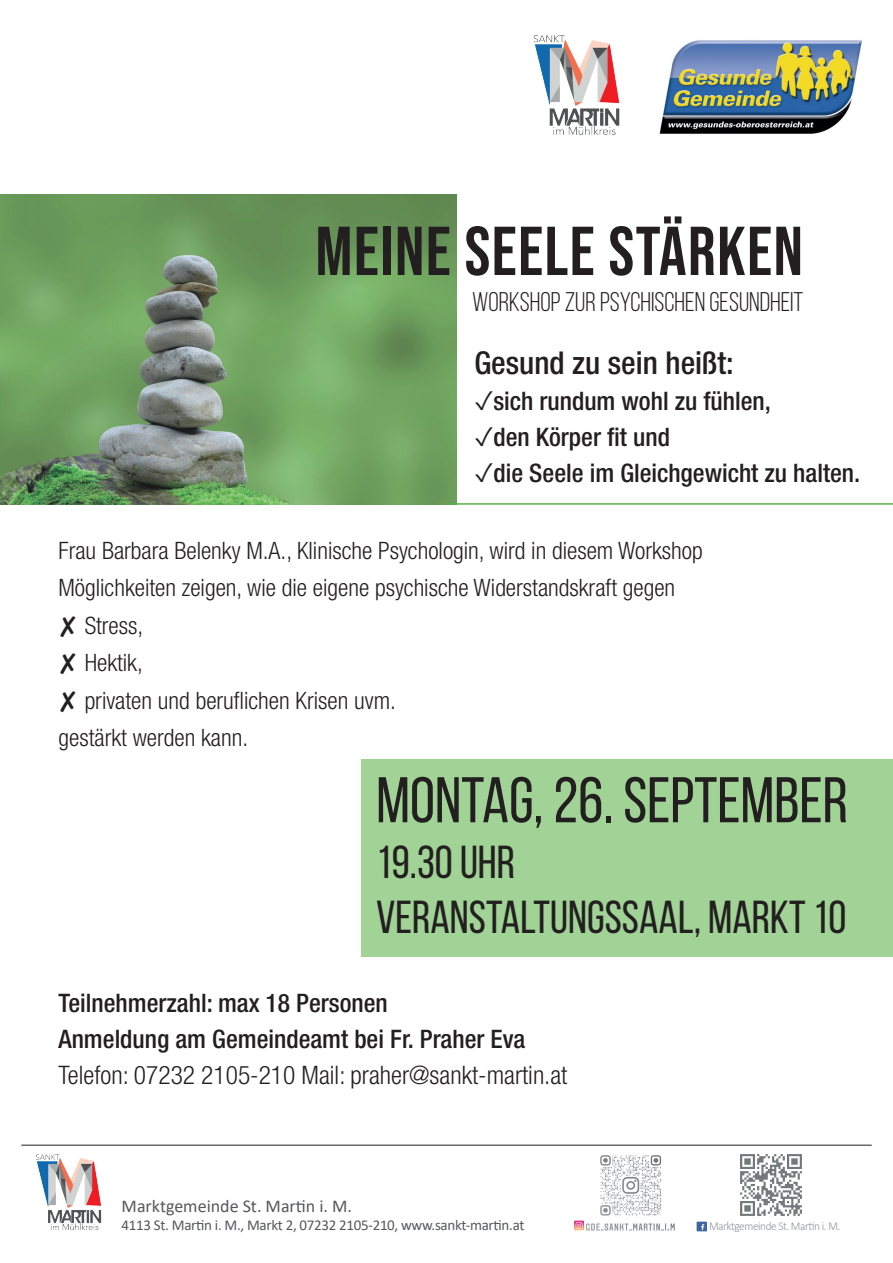
<style>
.page{position:relative;width:893px;height:1263px;background:#fff}
.page>*{position:absolute;margin:0;border:0;box-sizing:border-box;transform-origin:0 0}
.t1{font:69px "Bebas Neue";letter-spacing:.02em;color:#231f20}
.t2{font:64.35px "Bebas Neue";color:#231f20}
.t3{font:46.2px/55.5px "Bebas Neue";color:#231f20}
.t4{font:500 condensed 31.5px "Helvetica Neue LT Std";color:#231f20}
.t5{font:27px "Bebas Neue";color:#231f20}
.t6{font:500 condensed 25.5px/36px "Helvetica Neue LT Std";color:#231f20}
.t7{font:300 condensed 25.5px "Helvetica Neue LT Std";color:#231f20}
.t8{font:300 condensed 24px/37.5px "Helvetica Neue LT Std";color:#231f20}
.t9{font:18px "Calibri";color:#57585a}
.t10{font:15px "Calibri";letter-spacing:-.02em;color:#57585a}
.t11{font:300 12px "Calibri";letter-spacing:-.04em;color:#939598;scale:.95 1}
</style>
<div class="page">
<img style="left:36px;top:1154px;width:66px;height:76px">
<img style="left:581px;top:1144px;width:97px;height:87px">
<img style="left:740px;top:1154px;width:62px;height:62px">
<svg style="left:696px;top:1221px;width:10px;height:11px"></svg>
<svg style="left:574px;top:1219px;width:11px;height:12px"></svg>
<hr style="left:21px;top:1145px;width:851px;height:1px;background:#231f20">
<img style="left:659px;top:40px;width:203px;height:94px">
<img style="left:533px;top:35px;width:87px;height:100px">
<img style="left:0;top:194px;width:456px;height:311px">
<div style="left:361px;top:759px;width:532px;height:198px;background:#a0d395"></div>
<hr style="left:446px;top:503px;width:447px;height:2px;background:#58b246">
<h1 class="t1" style="left:315px;top:212px;width:489px">MEINE SEELE STÄRKEN</h1>
<p class="t5" style="left:472px;top:287px;width:333px">WORKSHOP ZUR PSYCHISCHEN GESUNDHEIT</p>
<h3 class="t4" style="left:474px;top:344px;width:261px">Gesund zu sein heißt:</h3>
<p class="t6" style="left:474px;top:383px;width:298px">✓sich rundum wohl zu fühlen,</p>
<p class="t6" style="left:474px;top:419px;width:197px">✓den Körper fit und</p>
<p class="t6" style="left:474px;top:455px;width:387px">✓die Seele im Gleichgewicht zu halten.</p>
<p class="t8" style="left:58px;top:531px;width:646px">Frau Barbara Belenky M.A., Klinische Psychologin, wird in diesem Workshop Möglichkeiten zeigen, wie die eigene psychische Widerstandskraft gegen<br>✘ Stress,<br>✘ Hektik,<br>✘ privaten und beruflichen Krisen uvm.<br>gestärkt werden kann.</p>
<h2 class="t2" style="left:376px;top:765px;width:473px">MONTAG, 26. SEPTEMBER</h2>
<h3 class="t3" style="left:376px;top:833px;width:472px">19.30 UHR<br>VERANSTALTUNGSSAAL, MARKT 10</h3>
<p class="t6" style="left:58px;top:984px;width:468px">Teilnehmerzahl: max 18 Personen<br>Anmeldung am Gemeindeamt bei Fr. Praher Eva</p>
<p class="t7" style="left:58px;top:1060px;width:510px">Telefon: 07232 2105-210 Mail: praher@sankt-martin.at</p>
<p class="t9" style="left:122px;top:1193px;width:232px">Marktgemeinde St. Martin i. M.</p>
<p class="t10" style="left:122px;top:1214px;width:404px">4113 St. Martin i. M., Markt 2, 07232 2105-210, www.sankt-martin.at</p>
<p class="t11" style="left:709px;top:1219px;width:140px">Marktgemeinde St. Martin i. M.</p>
</div>
